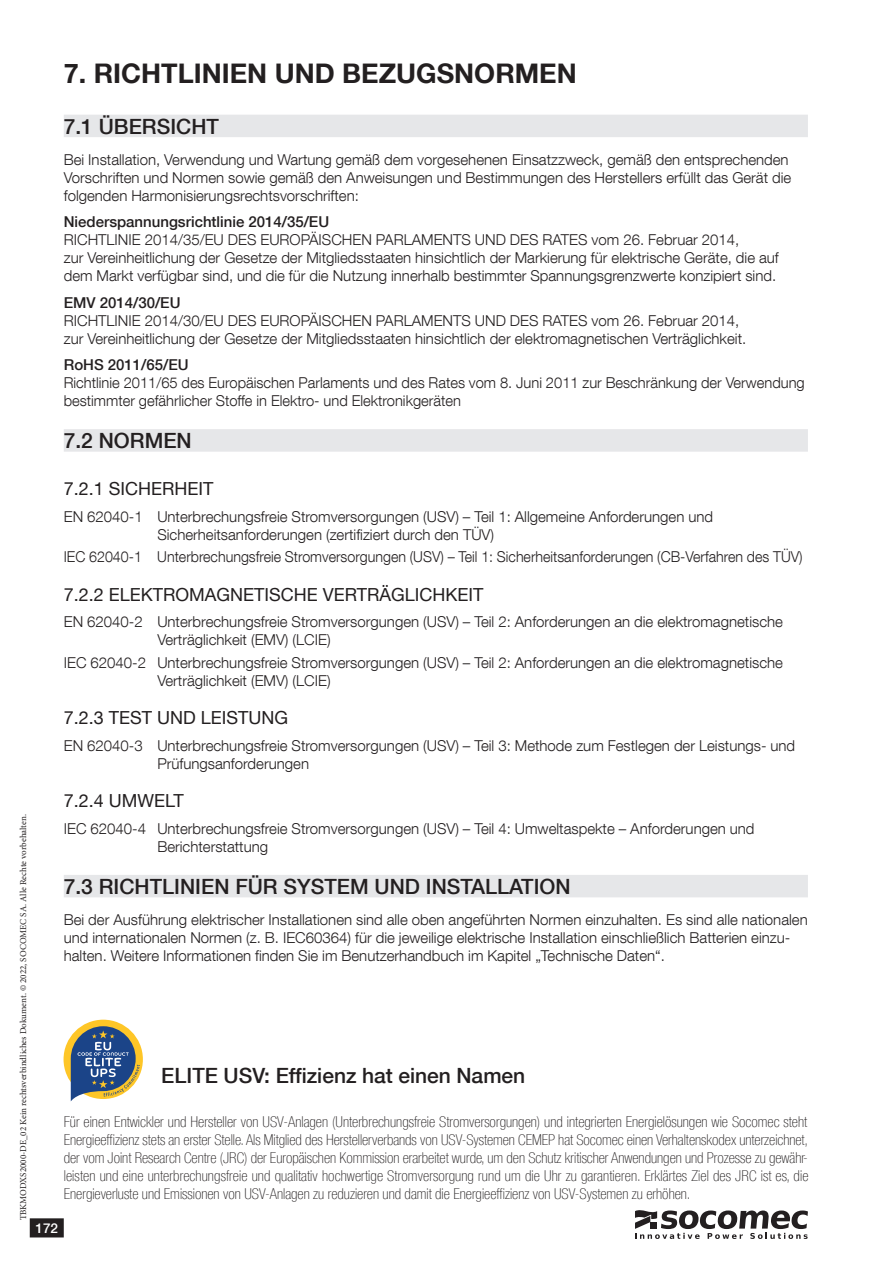
<style>
.page{position:relative;width:893px;height:1263px;background:#fff}
.page>*{position:absolute;margin:0;border:0;box-sizing:border-box;transform-origin:0 0}
.t1{font:700 27px "Helvetica Neue LT Com";color:#231f20}
.t2{font:500 21px "Helvetica Neue LT Com";color:#231f20}
.t3{font:18px "Helvetica Neue LT Com";color:#231f20}
.t4{font:300 15px/18px "Helvetica Neue LT Com";color:#231f20}
.t5{font:100 condensed 15px/18px "Helvetica Neue LT Com";color:#231f20;text-align:justify}
.t6{font:300 15px "Helvetica Neue LT Com";color:#231f20;scale:.95 1}
.t7{font:500 15px "Helvetica Neue LT Com";color:#231f20}
.t8{font:500 13.5px "Helvetica Neue LT Com";color:#fff}
.t9{font:9px "Minion Pro";color:#231f20}
</style>
<div class="page">
<svg style="left:635px;top:1210px;width:173px;height:29px"></svg>
<div style="left:650px;top:1222px;width:7px;height:7px;background:#231f20"></div>
<div style="left:31px;top:1219px;width:32px;height:18px;background:#231f20"></div>
<div style="left:30px;top:1218px;width:34px;height:19px;border:2px solid #231f20"></div>
<div style="left:64px;top:115px;width:744px;height:22px;background:#e6e7e9"></div>
<div style="left:64px;top:429px;width:744px;height:23px;background:#e6e7e9"></div>
<div style="left:64px;top:875px;width:744px;height:22px;background:#e6e7e9"></div>
<div style="left:64px;top:1020px;width:79px;height:79px;background:#fec627;border-radius:50%"></div>
<svg style="left:71px;top:1026px;width:69px;height:75px"></svg>
<p class="t9" style="left:17px;top:1220px;width:408px;rotate:-90deg">TBKMODXS2000-DE_02 Kein rechtsverbindliches Dokument. © 2022, SOCOMEC SA. Alle Rechte vorbehalten.</p>
<h1 class="t1" style="left:64px;top:56px;width:515px">7. RICHTLINIEN UND BEZUGSNORMEN</h1>
<h2 class="t2" style="left:64px;top:114px;width:157px">7.1 ÜBERSICHT</h2>
<p class="t4" style="left:64px;top:150px;width:729px">Bei Installation, Verwendung und Wartung gemäß dem vorgesehenen Einsatzzweck, gemäß den entsprechenden<br>Vorschriften und Normen sowie gemäß den Anweisungen und Bestimmungen des Herstellers erfüllt das Gerät die folgenden Harmonisierungsrechtsvorschriften:</p>
<p class="t7" style="left:64px;top:213px;width:267px">Niederspannungsrichtlinie 2014/35/EU</p>
<p class="t4" style="left:64px;top:230px;width:716px">RICHTLINIE 2014/35/EU DES EUROPÄISCHEN PARLAMENTS UND DES RATES vom 26. Februar 2014,<br>zur Vereinheitlichung der Gesetze der Mitgliedsstaaten hinsichtlich der Markierung für elektrische Geräte, die auf dem Markt verfügbar sind, und die für die Nutzung innerhalb bestimmter Spannungsgrenzwerte konzipiert sind.</p>
<p class="t7" style="left:64px;top:293px;width:118px">EMV 2014/30/EU</p>
<p class="t4" style="left:64px;top:311px;width:684px">RICHTLINIE 2014/30/EU DES EUROPÄISCHEN PARLAMENTS UND DES RATES vom 26. Februar 2014, zur Vereinheitlichung der Gesetze der Mitgliedsstaaten hinsichtlich der elektromagnetischen Verträglichkeit.</p>
<p class="t7" style="left:64px;top:356px;width:126px">RoHS 2011/65/EU</p>
<p class="t4" style="left:64px;top:373px;width:742px">Richtlinie 2011/65 des Europäischen Parlaments und des Rates vom 8. Juni 2011 zur Beschränkung der Verwendung bestimmter gefährlicher Stoffe in Elektro- und Elektronikgeräten</p>
<h2 class="t2" style="left:64px;top:428px;width:129px">7.2 NORMEN</h2>
<p class="t3" style="left:64px;top:478px;width:151px">7.2.1 SICHERHEIT</p>
<p class="t4" style="left:157px;top:507px;width:557px;text-indent:-94px">EN 62040-1 Unterbrechungsfreie Stromversorgungen (USV) – Teil 1: Allgemeine Anforderungen und<br>Sicherheitsanforderungen (zertifiziert durch den TÜV)</p>
<p class="t6" style="left:64px;top:548px;width:779px">IEC 62040-1 Unterbrechungsfreie Stromversorgungen (USV) – Teil 1: Sicherheitsanforderungen (CB-Verfahren des TÜV)</p>
<p class="t3" style="left:64px;top:583px;width:421px">7.2.2 ELEKTROMAGNETISCHE VERTRÄGLICHKEIT</p>
<p class="t4" style="left:157px;top:613px;width:627px;text-indent:-94px">EN 62040-2 Unterbrechungsfreie Stromversorgungen (USV) – Teil 2: Anforderungen an die elektromagnetische<br>Verträglichkeit (EMV) (LCIE)</p>
<p class="t4" style="left:157px;top:653px;width:627px;text-indent:-94px">IEC 62040-2 Unterbrechungsfreie Stromversorgungen (USV) – Teil 2: Anforderungen an die elektromagnetische<br>Verträglichkeit (EMV) (LCIE)</p>
<p class="t3" style="left:64px;top:707px;width:226px">7.2.3 TEST UND LEISTUNG</p>
<p class="t4" style="left:157px;top:736px;width:639px;text-indent:-94px">EN 62040-3 Unterbrechungsfreie Stromversorgungen (USV) – Teil 3: Methode zum Festlegen der Leistungs- und<br>Prüfungsanforderungen</p>
<p class="t3" style="left:64px;top:790px;width:122px">7.2.4 UMWELT</p>
<p class="t4" style="left:157px;top:819px;width:599px;text-indent:-94px">IEC 62040-4 Unterbrechungsfreie Stromversorgungen (USV) – Teil 4: Umweltaspekte – Anforderungen und<br>Berichterstattung</p>
<h2 class="t2" style="left:64px;top:874px;width:508px">7.3 RICHTLINIEN FÜR SYSTEM UND INSTALLATION</h2>
<p class="t4" style="left:64px;top:910px;width:745px">Bei der Ausführung elektrischer Installationen sind alle oben angeführten Normen einzuhalten. Es sind alle nationalen und internationalen Normen (z. B. IEC60364) für die jeweilige elektrische Installation einschließlich Batterien einzu&shy;halten. Weitere Informationen finden Sie im Benutzerhandbuch im Kapitel „Technische Daten“.</p>
<h2 class="t2" style="left:161px;top:1062px;width:366px">ELITE USV: Effizienz hat einen Namen</h2>
<p class="t5" style="left:64px;top:1113px;width:746px">Für einen Entwickler und Hersteller von USV-Anlagen (Unterbrechungsfreie Stromversorgungen) und integrierten Energielösungen wie Socomec steht Energieeffizienz stets an erster Stelle. Als Mitglied des Herstellerverbands von USV-Systemen CEMEP hat Socomec einen Verhaltenskodex unterzeichnet, der vom Joint Research Centre (JRC) der Europäischen Kommission erarbeitet wurde, um den Schutz kritischer Anwendungen und Prozesse zu gewähr&shy;leisten und eine unterbrechungsfreie und qualitativ hochwertige Stromversorgung rund um die Uhr zu garantieren. Erklärtes Ziel des JRC ist es, die Energieverluste und Emissionen von USV-Anlagen zu reduzieren und damit die Energieeffizienz von USV-Systemen zu erhöhen.</p>
<p class="t8" style="left:36px;top:1220px;width:24px">172</p>
</div>
